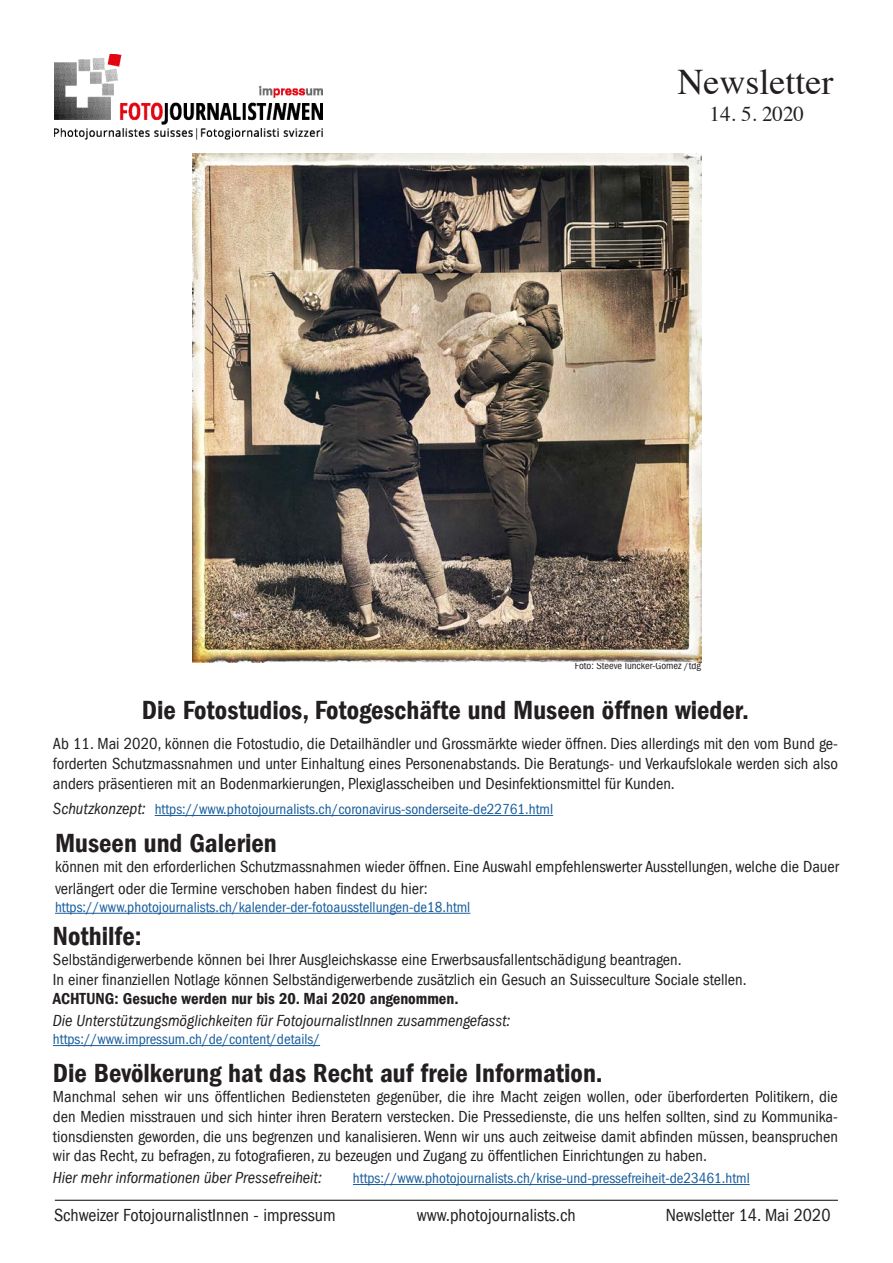
<style>
.page{position:relative;width:893px;height:1263px;background:#fff}
.page>*{position:absolute;margin:0;border:0;box-sizing:border-box;transform-origin:0 0}
.t1{font:36px "Times";color:#231f20}
.t2{font:600 condensed 27px "Franklin Gothic LT";color:#231f20}
.t3{font:21px "Times";color:#231f20}
.t4{font:condensed 18px "Franklin Gothic LT";color:#231f20}
.t5{font:condensed 16.5px/19.8px "Franklin Gothic LT";color:#231f20;text-align:justify}
.t6{font:italic condensed 16.5px "Franklin Gothic LT";color:#231f20}
.t7{font:600 condensed 16.5px "Franklin Gothic LT";color:#231f20}
.t8{font:condensed 15px "Franklin Gothic LT";color:#175d9e}
.t9{font:condensed 10.5px "Franklin Gothic LT";color:#231f20}
.s1{font-style:italic;font-size:16.5px;color:#231f20}
</style>
<div class="page">
<hr style="left:55px;top:1200px;width:783px;height:1px;background:#231f20">
<img style="left:54px;top:54px;width:269px;height:85px">
<img style="left:192px;top:153px;width:509px;height:509px">
<hr style="left:155px;top:815px;width:398px;height:1px;background:#175d9e">
<hr style="left:353px;top:1184px;width:397px;height:1px;background:#175d9e">
<hr style="left:53px;top:1045px;width:267px;height:1px;background:#175d9e">
<hr style="left:55px;top:913px;width:415px;height:1px;background:#175d9e">
<p class="t1" style="left:677px;top:48px;width:157px">Newsletter</p>
<p class="t3" style="left:709px;top:94px;width:96px">14. 5. 2020</p>
<p class="t9" style="left:575px;top:660px;width:128px">Foto: Steeve Iuncker-Gômez /tdg</p>
<p class="t2" style="left:142px;top:694px;width:609px">Die Fotostudios, Fotogeschäfte und Museen öffnen wieder.</p>
<p class="t5" style="left:53px;top:734px;width:786px">Ab 11. Mai 2020, können die Fotostudio, die Detailhändler und Grossmärkte wieder öffnen. Dies allerdings mit den vom Bund ge&shy;forderten Schutzmassnahmen und unter Einhaltung eines Personenabstands. Die Beratungs- und Verkaufslokale werden sich also anders präsentieren mit an Bodenmarkierungen, Plexiglasscheiben und Desinfektionsmittel für Kunden.</p>
<p class="t8" style="left:53px;top:801px;width:502px"><span class="s1">Schutzkonzept:</span> https://www.photojournalists.ch/coronavirus-sonderseite-de22761.html</p>
<p class="t2" style="left:55px;top:828px;width:223px">Museen und Galerien</p>
<p class="t5" style="left:55px;top:856px;width:785px;line-height:21.6px">können mit den erforderlichen Schutzmassnahmen wieder öffnen. Eine Auswahl empfehlenswerter Ausstellungen, welche die Dauer verlängert oder die Termine verschoben haben findest du hier:</p>
<p class="t8" style="left:55px;top:898px;width:417px">https://www.photojournalists.ch/kalender-der-fotoausstellungen-de18.html</p>
<p class="t2" style="left:53px;top:921px;width:90px">Nothilfe:</p>
<p class="t5" style="left:53px;top:950px;width:630px">Selbständigerwerbende können bei Ihrer Ausgleichskasse eine Erwerbsausfallentschädigung beantragen.</p>
<p class="t5" style="left:53px;top:969px;width:695px">In einer finanziellen Notlage können Selbständigerwerbende zusätzlich ein Gesuch an Suisseculture Sociale stellen.</p>
<p class="t7" style="left:53px;top:989px;width:407px">ACHTUNG: Gesuche werden nur bis 20. Mai 2020 angenommen.</p>
<p class="t6" style="left:53px;top:1011px;width:459px">Die Unterstützungsmöglichkeiten für FotojournalistInnen zusammengefasst:</p>
<p class="t8" style="left:53px;top:1031px;width:269px">https://www.impressum.ch/de/content/details/</p>
<p class="t2" style="left:53px;top:1058px;width:551px">Die Bevölkerung hat das Recht auf freie Information.</p>
<p class="t5" style="left:53px;top:1087px;width:786px">Manchmal sehen wir uns öffentlichen Bediensteten gegenüber, die ihre Macht zeigen wollen, oder überforderten Politikern, die den Medien misstrauen und sich hinter ihren Beratern verstecken. Die Pressedienste, die uns helfen sollten, sind zu Kommunika&shy;tionsdiensten geworden, die uns begrenzen und kanalisieren. Wenn wir uns auch zeitweise damit abfinden müssen, beanspruchen wir das Recht, zu befragen, zu fotografieren, zu bezeugen und Zugang zu öffentlichen Einrichtungen zu haben.</p>
<p class="t6" style="left:53px;top:1168px;width:271px">Hier mehr informationen über Pressefreiheit:</p>
<p class="t8" style="left:353px;top:1169px;width:398px">https://www.photojournalists.ch/krise-und-pressefreiheit-de23461.html</p>
<p class="t4" style="left:54px;top:1205px;width:283px">Schweizer FotojournalistInnen - impressum</p>
<p class="t4" style="left:417px;top:1205px;width:161px">www.photojournalists.ch</p>
<p class="t4" style="left:666px;top:1205px;width:166px">Newsletter 14. Mai 2020</p>
</div>
